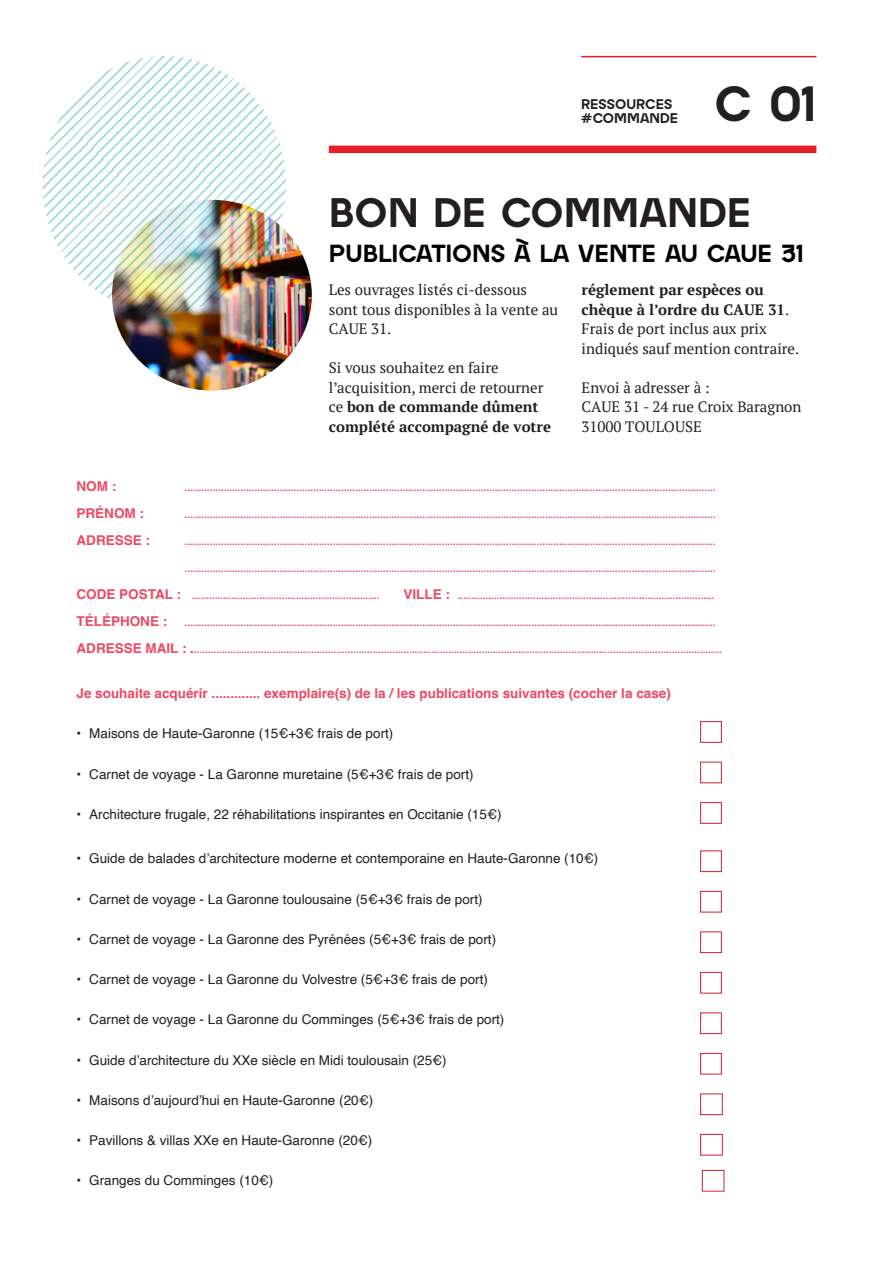
<style>
.page{position:relative;width:893px;height:1263px;background:#fff}
.page>*{position:absolute;margin:0;border:0;box-sizing:border-box;transform-origin:0 0}
.Numérotation_fiches{font:45px "versatil";color:#231f20}
.Titre_document{font:37.5px "versatil";color:#231f20}
.Titre_document-2{font:22.5px "versatil";color:#000}
.Chapeau__bloc{font:15px/19.5px "PT Serif";color:#231f20}
.Contenu___texte{font:13.5px/27px "Myriad Pro";color:#ef4861}
.t1{font:13.5px "Helvetica";color:#231f20}
.Contenu___texte-2{font:700 13.5px "Helvetica";color:#ef4861}
.t2{font:12.75px/14.1px "versatil";color:#231f20}
.s1{font-weight:700}
.s2{font-family:"Helvetica";font-weight:700}
</style>
<div class="page">
<img style="left:113px;top:231px;width:199px;height:160px">
<img style="left:43px;top:56px;width:243px;height:257px">
<div style="left:329px;top:146px;width:487px;height:7px;background:#e41f25"></div>
<hr style="left:581px;top:56px;width:235px;height:1px;background:#e41f25">
<div style="left:700px;top:762px;width:22px;height:21px;border:1px solid #d1232a"></div>
<div style="left:700px;top:802px;width:22px;height:22px;border:1px solid #d1232a"></div>
<div style="left:700px;top:851px;width:22px;height:21px;border:1px solid #d1232a"></div>
<div style="left:700px;top:891px;width:22px;height:21px;border:1px solid #d1232a"></div>
<div style="left:700px;top:932px;width:22px;height:21px;border:1px solid #d1232a"></div>
<div style="left:700px;top:972px;width:22px;height:21px;border:1px solid #d1232a"></div>
<div style="left:700px;top:1013px;width:22px;height:21px;border:1px solid #d1232a"></div>
<div style="left:700px;top:1053px;width:22px;height:21px;border:1px solid #d1232a"></div>
<div style="left:700px;top:1094px;width:23px;height:21px;border:1px solid #d1232a"></div>
<div style="left:700px;top:1134px;width:23px;height:21px;border:1px solid #d1232a"></div>
<div style="left:700px;top:721px;width:22px;height:22px;border:1px solid #d1232a"></div>
<div style="left:702px;top:1170px;width:22px;height:21px;border:1px solid #d1232a"></div>
<p class="t2" style="left:581px;top:96px;width:96px">RESSOURCES #COMMANDE</p>
<p class="Numérotation_fiches" style="left:714px;top:74px;width:103px">C 01</p>
<p class="Titre_document" style="left:329px;top:187px;width:424px">BON DE COMMANDE</p>
<p class="Titre_document-2" style="left:329px;top:239px;width:476px">PUBLICATION S À LA VENTE AU CAUE 31</p>
<p class="Chapeau__bloc" style="left:329px;top:280px;width:231px">Les ouvrages listés ci-dessous sont tous disponibles à la vente au<br>CAUE 31.</p>
<p class="Chapeau__bloc" style="left:329px;top:358px;width:224px">Si vous souhaitez en faire l’acquisition, merci de retourner ce <span class="s1">bon de commande dûment complété accompagné de votre</span></p>
<p class="Chapeau__bloc" style="left:582px;top:280px;width:219px"><span class="s1">réglement par espèces ou chèque à l’ordre du CAUE 31</span>.<br>Frais de port inclus aux prix indiqués sauf mention contraire.</p>
<p class="Chapeau__bloc" style="left:582px;top:377px;width:221px">Envoi à adresser à :<br>CAUE 31 - 24 rue Croix Baragnon<br>31000 TOULOUSE</p>
<p class="Contenu___texte-2" style="left:77px;top:478px;width:41px">NOM :</p>
<p class="Contenu___texte" style="left:185px;top:472px;width:532px">..............................................................................................................................................................................................</p>
<p class="Contenu___texte-2" style="left:77px;top:505px;width:69px">PRÉNOM :</p>
<p class="Contenu___texte" style="left:185px;top:499px;width:532px">..............................................................................................................................................................................................</p>
<p class="Contenu___texte-2" style="left:77px;top:532px;width:75px">ADRESSE :</p>
<p class="Contenu___texte" style="left:185px;top:526px;width:532px">..............................................................................................................................................................................................</p>
<p class="Contenu___texte" style="left:77px;top:553px;width:640px;text-indent:108px">..............................................................................................................................................................................................<br><span class="s2">CODE POSTAL :</span> ...................................................................</p>
<p class="Contenu___texte" style="left:403px;top:581px;width:313px"><span class="s2">VILLE :</span> ............................................................................................</p>
<p class="Contenu___texte-2" style="left:77px;top:613px;width:92px">TÉLÉPHONE :</p>
<p class="Contenu___texte" style="left:185px;top:608px;width:532px">..............................................................................................................................................................................................</p>
<p class="Contenu___texte" style="left:77px;top:635px;width:647px"><span class="s2">ADRESSE MAIL :</span> <span class="s1">.</span>.............................................................................................................................................................................................</p>
<p class="Contenu___texte-2" style="left:77px;top:685px;width:596px">Je souhaite acquérir ............. exemplaire(s) de la / les publications suivantes (cocher la case)</p>
<p class="t1" style="left:77px;top:723px;width:318px">• Maisons de Haute-Garonne (15€+3€ frais de port)</p>
<p class="t1" style="left:77px;top:763px;width:399px">• Carnet de voyage - La Garonne muretaine (5€+3€ frais de port)</p>
<p class="t1" style="left:77px;top:804px;width:426px">• Architecture frugale, 22 réhabilitations inspirantes en Occitanie (15€)</p>
<p class="t1" style="left:77px;top:848px;width:523px">• Guide de balades d’architecture moderne et contemporaine en Haute-Garonne (10€)</p>
<p class="t1" style="left:77px;top:888px;width:408px">• Carnet de voyage - La Garonne toulousaine (5€+3€ frais de port)</p>
<p class="t1" style="left:77px;top:929px;width:421px">• Carnet de voyage - La Garonne des Pyrénées (5€+3€ frais de port)</p>
<p class="t1" style="left:77px;top:969px;width:413px">• Carnet de voyage - La Garonne du Volvestre (5€+3€ frais de port)</p>
<p class="t1" style="left:77px;top:1009px;width:429px">• Carnet de voyage - La Garonne du Comminges (5€+3€ frais de port)</p>
<p class="t1" style="left:77px;top:1049px;width:372px">• Guide d’architecture du XXe siècle en Midi toulousain (25€)</p>
<p class="t1" style="left:77px;top:1090px;width:298px">• Maisons d’aujourd’hui en Haute-Garonne (20€)</p>
<p class="t1" style="left:77px;top:1130px;width:297px">• Pavillons &amp; villas XXe en Haute-Garonne (20€)</p>
<p class="t1" style="left:77px;top:1170px;width:198px">• Granges du Comminges (10€)</p>
</div>
